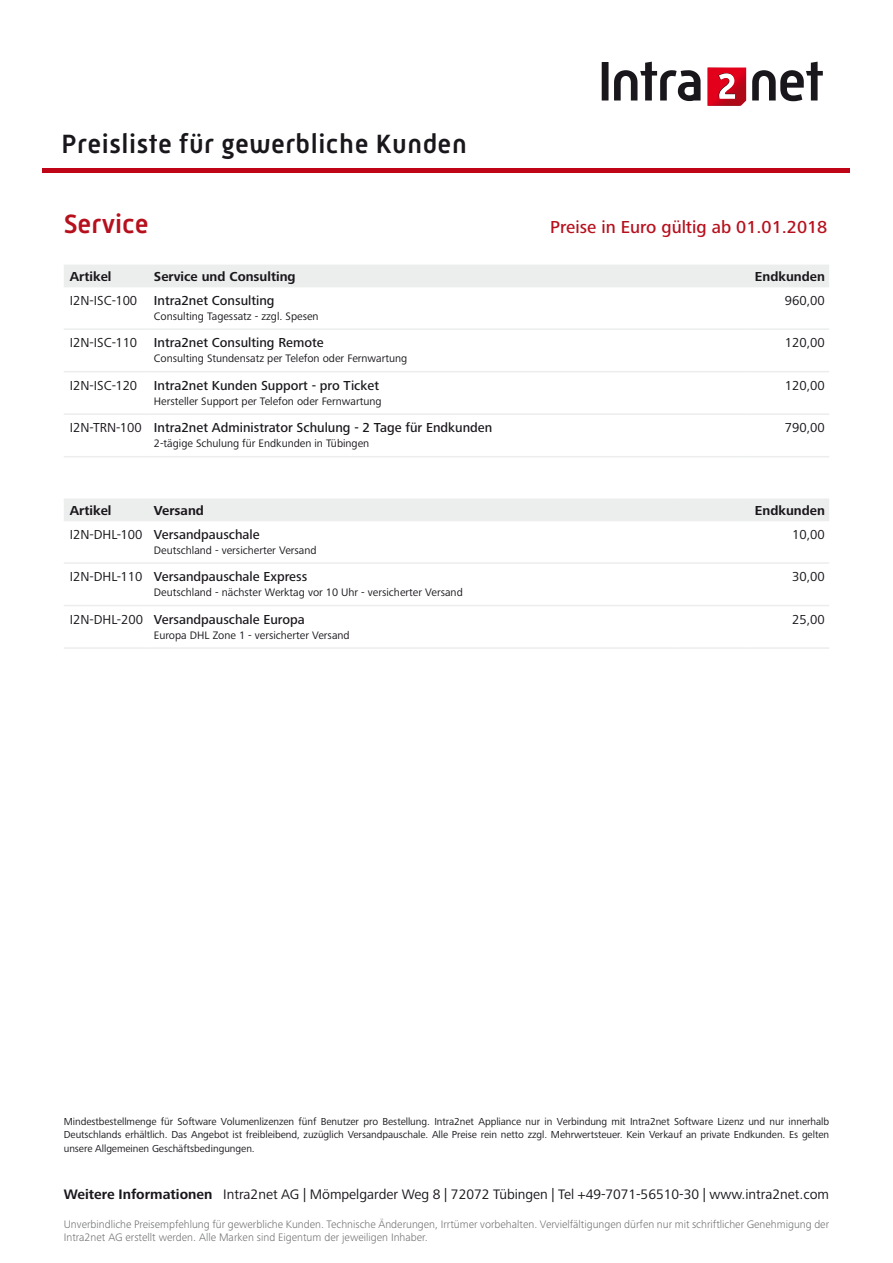
<style>
.page{position:relative;width:893px;height:1263px;background:#fff}
.page>*{position:absolute;margin:0;border:0;box-sizing:border-box;transform-origin:0 0}
.t1{font:500 27px "Mic 32 New";letter-spacing:.02em;color:#1a171c}
.t2{font:500 27px "Mic 32 New";color:#b6101d}
.t3{font:500 18px "Frutiger Next Pro";color:#b6101d}
.t4{font:14.25px "Frutiger Next Pro";color:#1a171c}
.t5{font:500 13.5px "Frutiger Next Pro";color:#1a171c}
.t6{font:700 13.5px "Frutiger Next Pro";color:#1a171c}
.t7{font:13.5px "Frutiger Next Pro";color:#1a171c}
.t8{font:11.25px "Frutiger Next Pro";color:#1a171c}
.t9{font:300 11.25px/13.5px "Frutiger Next Pro";color:#707172}
.t10{font:10.5px/13.5px "Frutiger Next Pro";letter-spacing:-.005em;color:#1a171c;text-align:justify}
.s1{font-weight:400}
.s2{font-weight:700}
</style>
<div class="page">
<svg style="left:707px;top:68px;width:39px;height:38px"></svg>
<svg style="left:752px;top:62px;width:71px;height:39px"></svg>
<svg style="left:614px;top:62px;width:86px;height:39px"></svg>
<svg style="left:602px;top:62px;width:6px;height:39px"></svg>
<hr style="left:43px;top:169px;width:807px;height:4px;background:#c00418">
<svg style="left:64px;top:266px;width:765px;height:254px"></svg>
<hr style="left:64px;top:286px;width:86px;height:1px;background:#eceded">
<hr style="left:64px;top:456px;width:86px;height:1px;background:#eceded">
<hr style="left:64px;top:520px;width:86px;height:1px;background:#eceded">
<hr style="left:150px;top:286px;width:525px;height:1px;background:#eceded">
<hr style="left:150px;top:456px;width:525px;height:1px;background:#eceded">
<hr style="left:150px;top:520px;width:525px;height:1px;background:#eceded">
<hr style="left:675px;top:286px;width:71px;height:1px;background:#eceded">
<hr style="left:746px;top:286px;width:83px;height:1px;background:#eceded">
<hr style="left:675px;top:456px;width:71px;height:1px;background:#eceded">
<hr style="left:675px;top:520px;width:71px;height:1px;background:#eceded">
<hr style="left:746px;top:520px;width:83px;height:1px;background:#eceded">
<hr style="left:64px;top:265px;width:86px;height:1px;background:#eceded">
<hr style="left:64px;top:498px;width:86px;height:2px;background:#eceded">
<hr style="left:150px;top:265px;width:525px;height:1px;background:#eceded">
<hr style="left:150px;top:498px;width:525px;height:2px;background:#eceded">
<hr style="left:675px;top:265px;width:71px;height:1px;background:#eceded">
<hr style="left:746px;top:265px;width:83px;height:1px;background:#eceded">
<hr style="left:675px;top:498px;width:71px;height:2px;background:#eceded">
<hr style="left:746px;top:498px;width:83px;height:2px;background:#eceded">
<hr style="left:64px;top:328px;width:86px;height:2px;background:#eceded">
<hr style="left:64px;top:371px;width:86px;height:1px;background:#eceded">
<hr style="left:150px;top:328px;width:525px;height:2px;background:#eceded">
<hr style="left:150px;top:371px;width:525px;height:1px;background:#eceded">
<hr style="left:675px;top:328px;width:71px;height:2px;background:#eceded">
<hr style="left:746px;top:328px;width:83px;height:2px;background:#eceded">
<hr style="left:675px;top:371px;width:71px;height:1px;background:#eceded">
<hr style="left:746px;top:371px;width:83px;height:1px;background:#eceded">
<hr style="left:64px;top:413px;width:86px;height:2px;background:#eceded">
<hr style="left:150px;top:413px;width:525px;height:2px;background:#eceded">
<hr style="left:675px;top:413px;width:71px;height:2px;background:#eceded">
<hr style="left:746px;top:413px;width:83px;height:2px;background:#eceded">
<hr style="left:746px;top:456px;width:83px;height:1px;background:#eceded">
<hr style="left:64px;top:562px;width:86px;height:2px;background:#eceded">
<hr style="left:150px;top:562px;width:525px;height:2px;background:#eceded">
<hr style="left:675px;top:562px;width:71px;height:2px;background:#eceded">
<hr style="left:746px;top:562px;width:83px;height:2px;background:#eceded">
<hr style="left:64px;top:605px;width:86px;height:1px;background:#eceded">
<hr style="left:64px;top:647px;width:86px;height:2px;background:#eceded">
<hr style="left:150px;top:605px;width:525px;height:1px;background:#eceded">
<hr style="left:150px;top:647px;width:525px;height:2px;background:#eceded">
<hr style="left:675px;top:605px;width:71px;height:1px;background:#eceded">
<hr style="left:746px;top:605px;width:83px;height:1px;background:#eceded">
<hr style="left:675px;top:647px;width:71px;height:2px;background:#eceded">
<hr style="left:746px;top:647px;width:83px;height:2px;background:#eceded">
<h1 class="t1" style="left:62px;top:128px;width:407px">Preisliste für gewerbliche Kunden</h1>
<h1 class="t2" style="left:64px;top:208px;width:87px">Service</h1>
<h2 class="t3" style="left:550px;top:217px;width:279px">Preise in Euro gültig ab 01.01.2018</h2>
<p class="t6" style="left:70px;top:269px;width:43px">Artikel</p>
<p class="t6" style="left:154px;top:269px;width:143px">Service und Consulting</p>
<p class="t6" style="left:755px;top:269px;width:72px">Endkunden</p>
<p class="t5" style="left:70px;top:293px;width:206px"><span class="s1">I2N-ISC-100</span> Intra2net Consulting</p>
<p class="t8" style="left:154px;top:310px;width:166px">Consulting Tagessatz - zzgl. Spesen</p>
<p class="t7" style="left:785px;top:293px;width:42px">960,00</p>
<p class="t5" style="left:70px;top:335px;width:256px"><span class="s1">I2N-ISC-110</span> Intra2net Consulting Remote</p>
<p class="t8" style="left:154px;top:352px;width:255px">Consulting Stundensatz per Telefon oder Fernwartung</p>
<p class="t7" style="left:785px;top:335px;width:42px">120,00</p>
<p class="t5" style="left:70px;top:378px;width:311px"><span class="s1">I2N-ISC-120</span> Intra2net Kunden Support - pro Ticket</p>
<p class="t8" style="left:154px;top:395px;width:229px">Hersteller Support per Telefon oder Fernwartung</p>
<p class="t7" style="left:785px;top:378px;width:42px">120,00</p>
<p class="t5" style="left:70px;top:420px;width:424px"><span class="s1">I2N-TRN-100</span> Intra2net Administrator Schulung - 2 Tage für Endkunden</p>
<p class="t8" style="left:154px;top:437px;width:217px">2-tägige Schulung für Endkunden in Tübingen</p>
<p class="t7" style="left:785px;top:420px;width:42px">790,00</p>
<p class="t6" style="left:70px;top:502px;width:43px">Artikel</p>
<p class="t6" style="left:154px;top:502px;width:52px">Versand</p>
<p class="t6" style="left:755px;top:502px;width:72px">Endkunden</p>
<p class="t5" style="left:70px;top:526px;width:191px"><span class="s1">I2N-DHL-100</span> Versandpauschale</p>
<p class="t8" style="left:154px;top:543px;width:164px">Deutschland - versicherter Versand</p>
<p class="t7" style="left:792px;top:526px;width:34px">10,00</p>
<p class="t5" style="left:70px;top:569px;width:239px"><span class="s1">I2N-DHL-110</span> Versandpauschale Express</p>
<p class="t8" style="left:154px;top:586px;width:310px">Deutschland - nächster Werktag vor 10 Uhr - versicherter Versand</p>
<p class="t5" style="left:70px;top:612px;width:237px"><span class="s1">I2N-DHL-200</span> Versandpauschale Europa</p>
<p class="t8" style="left:154px;top:629px;width:197px">Europa DHL Zone 1 - versicherter Versand</p>
<p class="t7" style="left:792px;top:569px;width:34px">30,00</p>
<p class="t7" style="left:792px;top:612px;width:34px">25,00</p>
<p class="t10" style="left:64px;top:1115px;width:767px">Mindestbestellmenge für Software Volumenlizenzen fünf Benutzer pro Bestellung. Intra2net Appliance nur in Verbindung mit Intra2net Software Lizenz und nur innerhalb Deutschlands erhältlich. Das Angebot ist freibleibend, zuzüglich Versandpauschale. Alle Preise rein netto zzgl. Mehrwertsteuer. Kein Verkauf an private Endkunden. Es gelten unsere Allgemeinen Geschäftsbedingungen.</p>
<h3 class="t4" style="left:64px;top:1186px;width:767px"><span class="s2">Weitere Informationen</span> Intra2net AG | Mömpelgarder Weg 8 | 72072 Tübingen | Tel +49-7071-56510-30 | www.intra2net.com</h3>
<p class="t9" style="left:64px;top:1217px;width:767px">Unverbindliche Preisempfehlung für gewerbliche Kunden. Technische Änderungen, Irrtümer vorbehalten. Vervielfältigungen dürfen nur mit schriftlicher Genehmigung der<br>Intra2net AG erstellt werden. Alle Marken sind Eigentum der jeweiligen Inhaber.</p>
</div>
